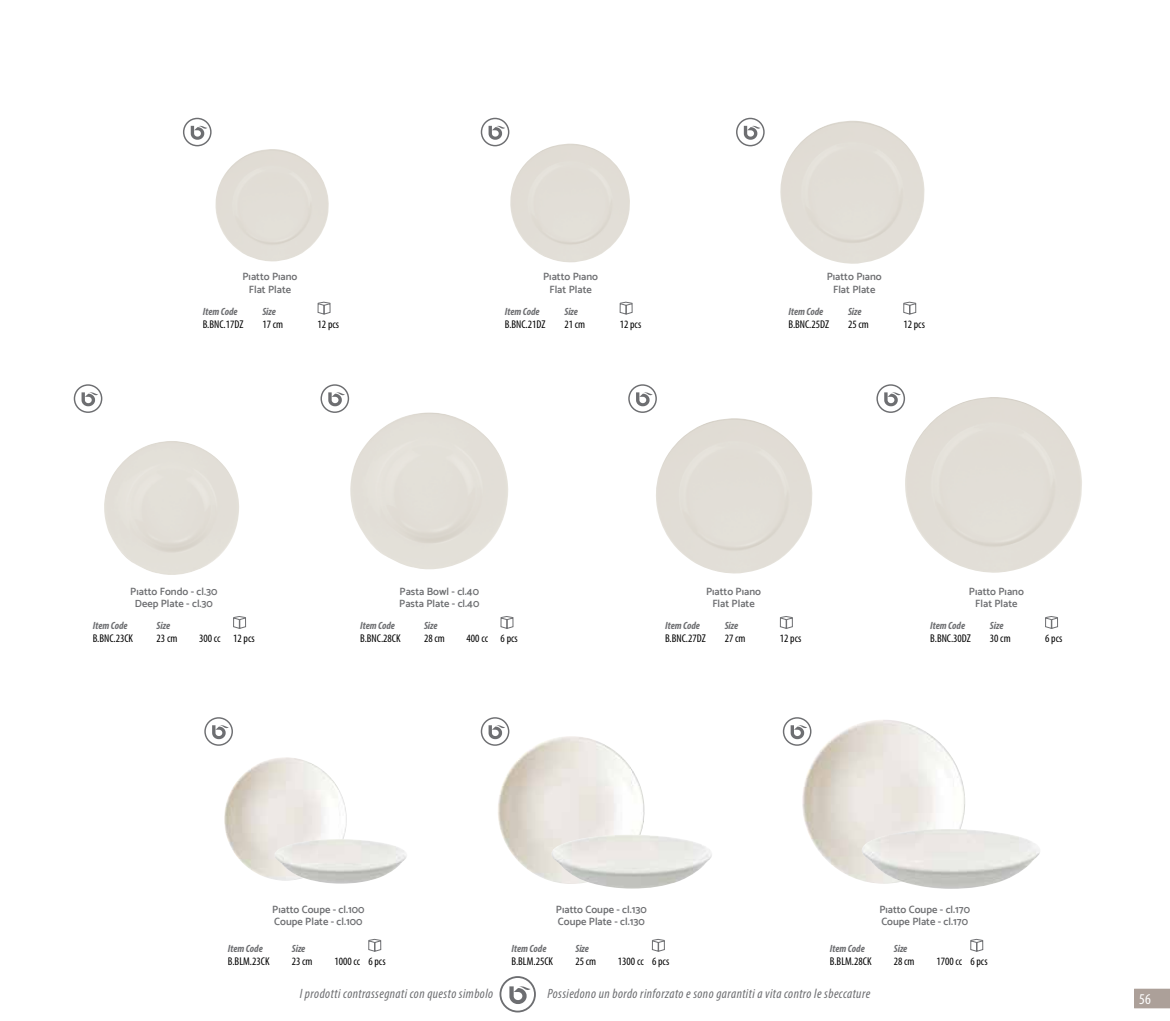
<style>
.page{position:relative;width:1170px;height:1021px;background:#fff}
.page>*{position:absolute;margin:0;border:0;box-sizing:border-box;transform-origin:0 0}
.t1{font:condensed 15px "Myriad Pro";color:#fff}
.t2{font:italic condensed 13.5px "Myriad Pro";letter-spacing:.03em;color:#6d6e71}
.t3{font:condensed 11.25px "Myriad Pro";color:#000}
.t4{font:600 10.5px/12.6px "Catamaran";color:#6d6e71;text-align:center}
.t5{font:italic 700 condensed 10.5px "Myriad Pro";color:#6d6e71}
</style>
<div class="page">
<hr style="left:0;top:942px;width:1px;height:34px;background:#aca099">
<img style="left:215px;top:149px;width:114px;height:113px">
<img style="left:510px;top:144px;width:120px;height:119px">
<img style="left:656px;top:418px;width:157px;height:156px">
<img style="left:780px;top:121px;width:145px;height:143px">
<img style="left:901px;top:397px;width:181px;height:176px">
<img style="left:350px;top:412px;width:158px;height:158px">
<img style="left:104px;top:441px;width:135px;height:134px">
<svg style="left:1134px;top:988px;width:35px;height:20px"></svg>
<div style="left:183px;top:118px;width:28px;height:28px;border:1px solid #6d6e71;border-radius:50%"></div>
<svg style="left:191px;top:126px;width:16px;height:14px"></svg>
<div style="left:480px;top:118px;width:29px;height:28px;border:1px solid #6d6e71;border-radius:50%"></div>
<svg style="left:488px;top:126px;width:17px;height:14px"></svg>
<div style="left:628px;top:384px;width:29px;height:29px;border:1px solid #6d6e71;border-radius:50%"></div>
<svg style="left:636px;top:392px;width:16px;height:14px"></svg>
<div style="left:736px;top:118px;width:28px;height:28px;border:1px solid #6d6e71;border-radius:50%"></div>
<svg style="left:743px;top:126px;width:17px;height:14px"></svg>
<div style="left:876px;top:384px;width:29px;height:29px;border:1px solid #6d6e71;border-radius:50%"></div>
<svg style="left:884px;top:392px;width:16px;height:14px"></svg>
<div style="left:320px;top:384px;width:29px;height:29px;border:1px solid #6d6e71;border-radius:50%"></div>
<svg style="left:328px;top:392px;width:17px;height:14px"></svg>
<div style="left:74px;top:384px;width:28px;height:29px;border:1px solid #6d6e71;border-radius:50%"></div>
<svg style="left:81px;top:392px;width:17px;height:14px"></svg>
<svg style="left:779px;top:616px;width:14px;height:13px"></svg>
<svg style="left:1045px;top:616px;width:13px;height:13px"></svg>
<img style="left:224px;top:757px;width:123px;height:123px;border-radius:61px">
<img style="left:497px;top:736px;width:147px;height:147px;border-radius:74px">
<img style="left:801px;top:719px;width:164px;height:164px;border-radius:82px">
<div style="left:204px;top:717px;width:29px;height:28px;border:1px solid #6e6f72;border-radius:50%"></div>
<svg style="left:212px;top:725px;width:17px;height:14px"></svg>
<div style="left:480px;top:717px;width:29px;height:28px;border:1px solid #6e6f72;border-radius:50%"></div>
<svg style="left:488px;top:725px;width:17px;height:14px"></svg>
<div style="left:782px;top:717px;width:29px;height:28px;border:1px solid #6e6f72;border-radius:50%"></div>
<svg style="left:790px;top:725px;width:17px;height:14px"></svg>
<img style="left:274px;top:839px;width:133px;height:44px">
<img style="left:551px;top:834px;width:161px;height:54px">
<img style="left:861px;top:829px;width:179px;height:59px">
<div style="left:499px;top:976px;width:37px;height:36px;border:2px solid #6d6e71;border-radius:50%"></div>
<svg style="left:509px;top:986px;width:21px;height:18px"></svg>
<svg style="left:233px;top:616px;width:13px;height:13px"></svg>
<svg style="left:500px;top:616px;width:14px;height:13px"></svg>
<svg style="left:317px;top:301px;width:14px;height:14px"></svg>
<svg style="left:619px;top:301px;width:14px;height:14px"></svg>
<svg style="left:903px;top:301px;width:13px;height:14px"></svg>
<svg style="left:368px;top:938px;width:14px;height:14px"></svg>
<svg style="left:651px;top:938px;width:14px;height:14px"></svg>
<svg style="left:970px;top:938px;width:13px;height:14px"></svg>
<p class="t4" style="left:242px;top:270px;width:56px">Pıatto Pıano<br>Flat Plate</p>
<p class="t5" style="left:203px;top:304px;width:36px">Item Code</p>
<p class="t5" style="left:262px;top:304px;width:15px">Size</p>
<p class="t3" style="left:203px;top:317px;width:42px">B.BNC.17DZ</p>
<p class="t3" style="left:262px;top:317px;width:22px">17 cm</p>
<p class="t3" style="left:317px;top:317px;width:23px">12 pcs</p>
<p class="t4" style="left:543px;top:270px;width:56px">Pıatto Pıano<br>Flat Plate</p>
<p class="t5" style="left:505px;top:304px;width:36px">Item Code</p>
<p class="t5" style="left:564px;top:304px;width:15px">Size</p>
<p class="t3" style="left:505px;top:317px;width:42px">B.BNC.21DZ</p>
<p class="t3" style="left:564px;top:317px;width:22px">21 cm</p>
<p class="t3" style="left:619px;top:317px;width:23px">12 pcs</p>
<p class="t4" style="left:826px;top:270px;width:56px">Pıatto Pıano<br>Flat Plate</p>
<p class="t5" style="left:788px;top:304px;width:36px">Item Code</p>
<p class="t5" style="left:848px;top:304px;width:15px">Size</p>
<p class="t3" style="left:788px;top:317px;width:42px">B.BNC.25DZ</p>
<p class="t3" style="left:848px;top:317px;width:22px">25 cm</p>
<p class="t3" style="left:903px;top:317px;width:23px">12 pcs</p>
<p class="t4" style="left:130px;top:584px;width:89px">Pıatto Fondo - cl.30<br>Deep Plate - cl.30</p>
<p class="t5" style="left:93px;top:619px;width:36px">Item Code</p>
<p class="t5" style="left:157px;top:619px;width:15px">Size</p>
<p class="t3" style="left:93px;top:632px;width:42px">B.BNC.23CK</p>
<p class="t3" style="left:157px;top:632px;width:22px">23 cm</p>
<p class="t3" style="left:199px;top:632px;width:57px">300 cc 12 pcs</p>
<p class="t4" style="left:399px;top:584px;width:82px;text-align:left">Pasta Bowl - cl.40<br>Pasta Plate - cl.40</p>
<p class="t5" style="left:360px;top:619px;width:36px">Item Code</p>
<p class="t5" style="left:424px;top:619px;width:15px">Size</p>
<p class="t3" style="left:360px;top:632px;width:42px">B.BNC.28CK</p>
<p class="t3" style="left:424px;top:632px;width:22px">28 cm</p>
<p class="t3" style="left:466px;top:632px;width:53px">400 cc 6 pcs</p>
<p class="t4" style="left:706px;top:584px;width:56px">Pıatto Pıano<br>Flat Plate</p>
<p class="t5" style="left:665px;top:619px;width:36px">Item Code</p>
<p class="t5" style="left:724px;top:619px;width:15px">Size</p>
<p class="t3" style="left:665px;top:632px;width:42px">B.BNC.27DZ</p>
<p class="t3" style="left:724px;top:632px;width:22px">27 cm</p>
<p class="t3" style="left:780px;top:632px;width:23px">12 pcs</p>
<p class="t4" style="left:968px;top:584px;width:56px">Pıatto Pıano<br>Flat Plate</p>
<p class="t5" style="left:930px;top:619px;width:36px">Item Code</p>
<p class="t5" style="left:989px;top:619px;width:15px">Size</p>
<p class="t3" style="left:930px;top:632px;width:42px">B.BNC.30DZ</p>
<p class="t3" style="left:989px;top:632px;width:22px">30 cm</p>
<p class="t3" style="left:1045px;top:632px;width:19px">6 pcs</p>
<p class="t4" style="left:272px;top:902px;width:94px;text-align:left">Pıatto Coupe - cl.100<br>Coupe Plate - cl.100</p>
<p class="t4" style="left:556px;top:902px;width:92px;text-align:left">Pıatto Coupe - cl.130<br>Coupe Plate - cl.130</p>
<p class="t4" style="left:879px;top:902px;width:92px;text-align:left">Pıatto Coupe - cl.170<br>Coupe Plate - cl.170</p>
<p class="t5" style="left:228px;top:941px;width:36px">Item Code</p>
<p class="t5" style="left:292px;top:941px;width:15px">Size</p>
<p class="t3" style="left:228px;top:954px;width:43px">B.BLM.23CK</p>
<p class="t3" style="left:292px;top:954px;width:22px">23 cm</p>
<p class="t3" style="left:334px;top:954px;width:53px">1000 cc 6 pcs</p>
<p class="t5" style="left:511px;top:941px;width:36px">Item Code</p>
<p class="t5" style="left:575px;top:941px;width:15px">Size</p>
<p class="t3" style="left:511px;top:954px;width:43px">B.BLM.25CK</p>
<p class="t3" style="left:575px;top:954px;width:22px">25 cm</p>
<p class="t3" style="left:618px;top:954px;width:53px">1300 cc 6 pcs</p>
<p class="t5" style="left:829px;top:941px;width:36px">Item Code</p>
<p class="t5" style="left:893px;top:941px;width:15px">Size</p>
<p class="t3" style="left:829px;top:954px;width:43px">B.BLM.28CK</p>
<p class="t3" style="left:893px;top:954px;width:22px">28 cm</p>
<p class="t3" style="left:936px;top:954px;width:53px">1700 cc 6 pcs</p>
<p class="t2" style="left:300px;top:985px;width:195px">I prodotti contrassegnati con questo simbolo</p>
<p class="t2" style="left:547px;top:985px;width:324px">Possiedono un bordo rinforzato e sono garantiti a vita contro le sbeccature</p>
<h1 class="t1" style="left:1139px;top:990px;width:13px">56</h1>
</div>
